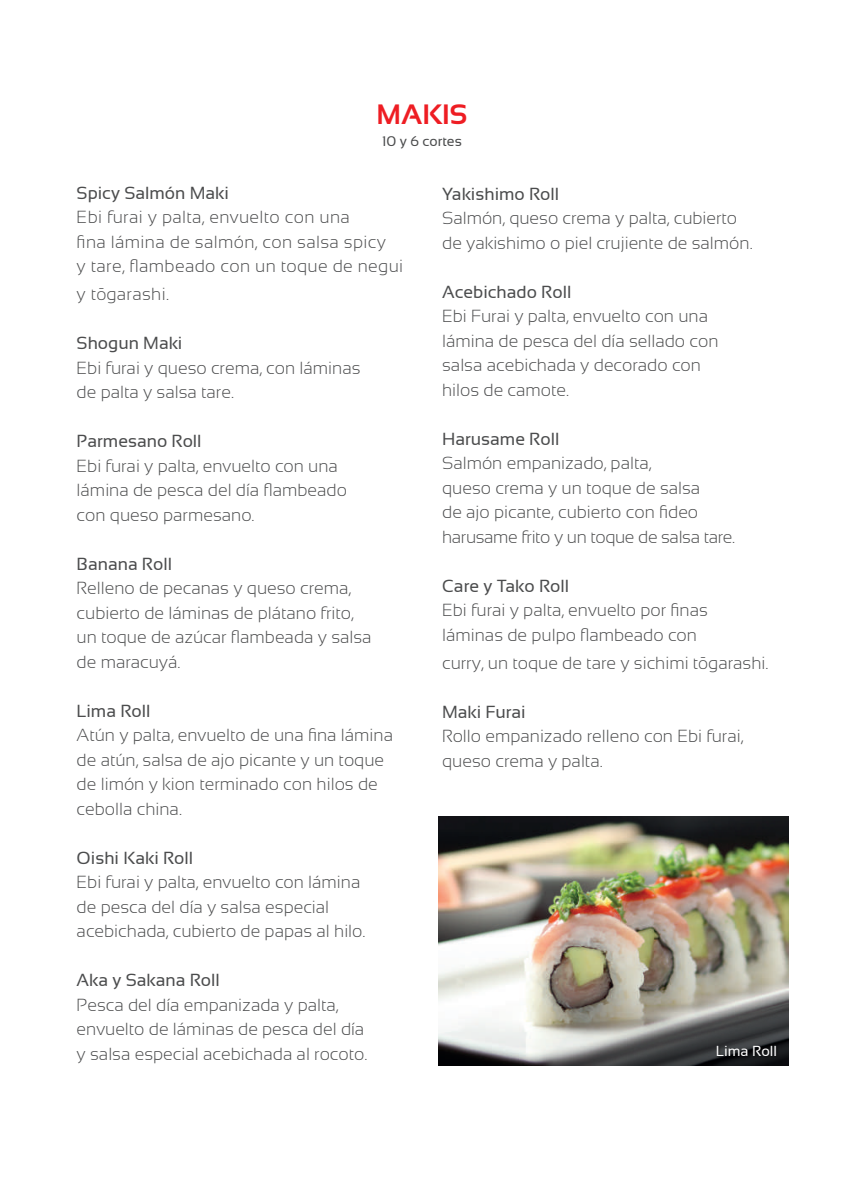
<style>
.page{position:relative;width:844px;height:1191px;background:#fff}
.page>*{position:absolute;margin:0;border:0;box-sizing:border-box;transform-origin:0 0}
.t1{font:700 28px "Sansation";color:#ee1d23}
.t2{font:300 17.5px/24.5px "Sansation";color:#4b4c4d}
.t3{font:17.5px "Sansation";color:#4b4c4d}
.t4{font:300 17.5px/24.5px "Sansation";letter-spacing:.02em;color:#4b4c4d}
.t5{font:14.53px "Sansation";color:#fff}
.t6{font:14px "Sansation";color:#4b4c4d}
.s1{font-size:17.15px}
</style>
<div class="page">
<img style="left:438px;top:817px;width:350px;height:248px">
<img style="left:499px;top:926px;width:289px;height:139px">
<img style="left:713px;top:1041px;width:68px;height:22px">
<h1 class="t1" style="left:376px;top:99px;width:92px">MAKIS</h1>
<p class="t6" style="left:382px;top:133px;width:81px">10 y 6 cortes</p>
<p class="t3" style="left:77px;top:183px;width:154px">Spicy Salmón Maki</p>
<p class="t4" style="left:77px;top:205px;width:328px">Ebi furai y palta, envuelto con una<br>fina lámina de salmón, con salsa spicy<br>y tare, flambeado con un toque de negui</p>
<p class="t4" style="left:77px;top:282px;width:94px">y t<span class="s1">ō</span>garashi.</p>
<p class="t3" style="left:77px;top:333px;width:107px">Shogun Maki</p>
<p class="t2" style="left:77px;top:355px;width:285px">Ebi furai y queso crema, con láminas de palta y salsa tare.</p>
<p class="t3" style="left:77px;top:431px;width:126px">Parmesano Roll</p>
<p class="t2" style="left:77px;top:453px;width:272px">Ebi furai y palta, envuelto con una lámina de pesca del día flambeado con queso parmesano.</p>
<p class="t3" style="left:77px;top:554px;width:97px">Banana Roll</p>
<p class="t2" style="left:77px;top:576px;width:296px">Relleno de pecanas y queso crema, cubierto de láminas de plátano frito, un toque de azúcar flambeada y salsa de maracuyá.</p>
<p class="t3" style="left:77px;top:701px;width:75px">Lima Roll</p>
<p class="t2" style="left:77px;top:723px;width:318px">Atún y palta, envuelto de una fina lámina de atún, salsa de ajo picante y un toque de limón y kion terminado con hilos de cebolla china.</p>
<p class="t3" style="left:77px;top:848px;width:118px">Oishi Kaki Roll</p>
<p class="t2" style="left:77px;top:870px;width:290px">Ebi furai y palta, envuelto con lámina de pesca del día y salsa especial acebichada, cubierto de papas al hilo.</p>
<p class="t3" style="left:77px;top:970px;width:144px">Aka y Sakana Roll</p>
<p class="t2" style="left:77px;top:992px;width:292px">Pesca del día empanizada y palta, envuelto de láminas de pesca del día y salsa especial acebichada al rocoto.</p>
<p class="t3" style="left:442px;top:184px;width:118px">Yakishimo Roll</p>
<p class="t2" style="left:442px;top:206px;width:312px">Salmón, queso crema y palta, cubierto de yakishimo o piel crujiente de salmón.</p>
<p class="t3" style="left:442px;top:282px;width:131px">Acebichado Roll</p>
<p class="t2" style="left:442px;top:304px;width:278px">Ebi Furai y palta, envuelto con una lámina de pesca del día sellado con salsa acebichada y decorado con hilos de camote.</p>
<p class="t3" style="left:442px;top:429px;width:119px">Harusame Roll</p>
<p class="t2" style="left:442px;top:451px;width:294px">Salmón empanizado, palta,<br>queso crema y un toque de salsa<br>de ajo picante, cubierto con fideo harusame frito y un toque de salsa tare.</p>
<p class="t3" style="left:442px;top:576px;width:128px">Care y Tako Roll</p>
<p class="t2" style="left:442px;top:598px;width:267px">Ebi furai y palta, envuelto por finas láminas de pulpo flambeado con</p>
<p class="t2" style="left:442px;top:650px;width:328px">curry, un toque de tare y sichimi t<span class="s1">ō</span>garashi.</p>
<p class="t3" style="left:442px;top:702px;width:85px">Maki Furai</p>
<p class="t2" style="left:442px;top:724px;width:302px">Rollo empanizado relleno con Ebi furai, queso crema y palta.</p>
<p class="t5" style="left:715px;top:1042px;width:63px">Lima Roll</p>
</div>
